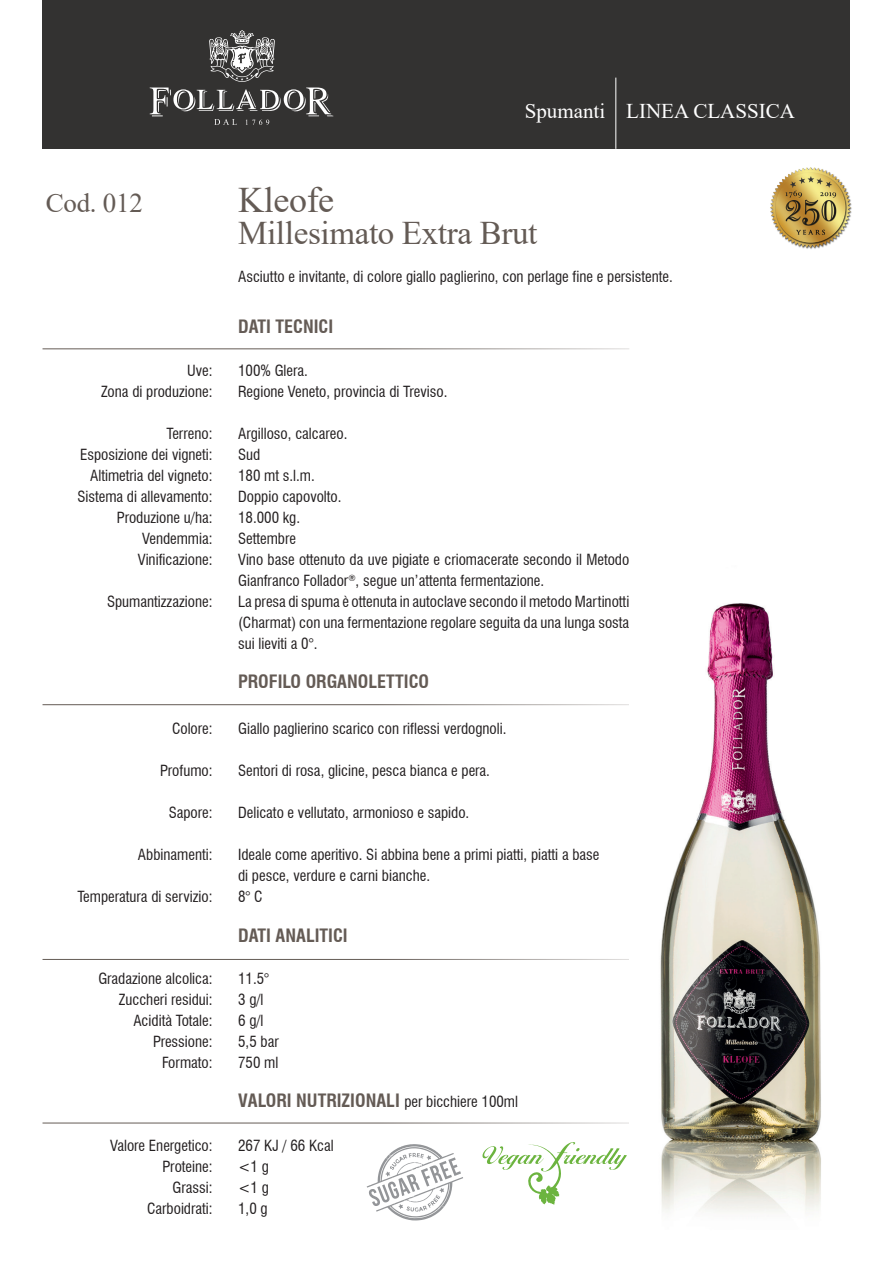
<style>
.page{position:relative;width:893px;height:1263px;background:#fff}
.page>*{position:absolute;margin:0;border:0;box-sizing:border-box;transform-origin:0 0}
.t1{font:36px "Times New Roman";letter-spacing:-.01em;color:#645b55}
.t2{font:33px "Times New Roman";letter-spacing:-.01em;color:#645b55}
.t3{font:27px "Times New Roman";letter-spacing:-.01em;color:#645b55}
.t4{font:21px "Times New Roman";color:#fff}
.t5{font:700 condensed 18px "Swiss 721 BT";color:#645b55}
.t6{font:condensed 15px/21px "Swiss 721 BT";color:#231f20}
.s1{font-weight:400;font-size:15px;color:#231f20}
</style>
<div class="page">
<div style="left:43px;top:0;width:807px;height:149px;background:#333231"></div>
<hr style="left:616px;top:78px;width:1px;height:71px;background:#fff">
<hr style="left:43px;top:348px;width:586px;height:1px;background:#645b55">
<hr style="left:43px;top:704px;width:586px;height:1px;background:#645b55">
<hr style="left:43px;top:959px;width:586px;height:1px;background:#645b55">
<hr style="left:43px;top:1123px;width:586px;height:1px;background:#645b55">
<svg style="left:209px;top:30px;width:66px;height:52px"></svg>
<svg style="left:150px;top:88px;width:183px;height:37px"></svg>
<img style="left:770px;top:167px;width:82px;height:82px">
<img style="left:660px;top:603px;width:161px;height:610px">
<svg style="left:482px;top:1142px;width:145px;height:63px"></svg>
<svg style="left:367px;top:1144px;width:96px;height:76px"></svg>
<h3 class="t3" style="left:46px;top:184px;width:99px">Cod. 012</h3>
<p class="t6" style="left:101px;top:360px;width:113px;text-align:right">Uve:<br>Zona di produzione:</p>
<p class="t6" style="left:77px;top:423px;width:137px;text-align:right">Terreno:<br>Esposizione dei vigneti:<br>Altimetria del vigneto:<br>Sistema di allevamento:<br>Produzione u/ha:<br>Vendemmia:<br>Vinificazione:</p>
<p class="t6" style="left:107px;top:591px;width:107px">Spumantizzazione:</p>
<p class="t6" style="left:172px;top:718px;width:42px">Colore:</p>
<p class="t6" style="left:160px;top:760px;width:54px">Profumo:</p>
<p class="t6" style="left:169px;top:802px;width:45px">Sapore:</p>
<p class="t6" style="left:138px;top:844px;width:76px">Abbinamenti:</p>
<p class="t6" style="left:77px;top:886px;width:137px">Temperatura di servizio:</p>
<p class="t6" style="left:98px;top:968px;width:116px;text-align:right">Gradazione alcolica:<br>Zuccheri residui:<br>Acidità Totale:<br>Pressione:<br>Formato:</p>
<p class="t6" style="left:110px;top:1135px;width:104px;text-align:right">Valore Energetico:<br>Proteine:<br>Grassi:<br>Carboidrati:</p>
<h3 class="t4" style="left:525px;top:96px;width:272px">Spumanti LINEA CLASSICA</h3>
<h1 class="t1" style="left:238px;top:175px;width:98px">Kleofe</h1>
<h2 class="t2" style="left:238px;top:209px;width:301px">Millesimato Extra Brut</h2>
<p class="t6" style="left:238px;top:266px;width:436px">Asciutto e invitante, di colore giallo paglierino, con perlage fine e persistente.</p>
<p class="t5" style="left:238px;top:315px;width:97px">DATI TECNICI</p>
<p class="t6" style="left:238px;top:360px;width:211px">100% Glera.<br>Regione Veneto, provincia di Treviso.</p>
<p class="t6" style="left:238px;top:423px;width:393px">Argilloso, calcareo.<br>Sud<br>180 mt s.l.m.<br>Doppio capovolto.<br>18.000 kg.<br>Settembre<br>Vino base ottenuto da uve pigiate e criomacerate secondo il Metodo<br>Gianfranco Follador<sup>®</sup>, segue un’attenta fermentazione.<br>La presa di spuma è ottenuta in autoclave secondo il metodo Martinotti (Charmat) con una fermentazione regolare seguita da una lunga sosta sui lieviti a 0°.</p>
<p class="t5" style="left:238px;top:671px;width:192px">PROFILO ORGANOLETTICO</p>
<p class="t6" style="left:238px;top:718px;width:270px">Giallo paglierino scarico con riflessi verdognoli.</p>
<p class="t6" style="left:238px;top:760px;width:253px">Sentori di rosa, glicine, pesca bianca e pera.</p>
<p class="t6" style="left:238px;top:802px;width:233px">Delicato e vellutato, armonioso e sapido.</p>
<p class="t6" style="left:238px;top:844px;width:363px">Ideale come aperitivo. Si abbina bene a primi piatti, piatti a base di pesce, verdure e carni bianche.<br>8° C</p>
<p class="t5" style="left:238px;top:924px;width:111px">DATI ANALITICI</p>
<p class="t6" style="left:238px;top:968px;width:42px">11.5°<br>3 g/l<br>6 g/l<br>5,5 bar<br>750 ml</p>
<p class="t5" style="left:238px;top:1089px;width:281px">VALORI NUTRIZIONALI <span class="s1">per bicchiere 100ml</span></p>
<p class="t6" style="left:238px;top:1135px;width:97px">267 KJ / 66 Kcal &lt;1 g<br>&lt;1 g<br>1,0 g</p>
</div>
